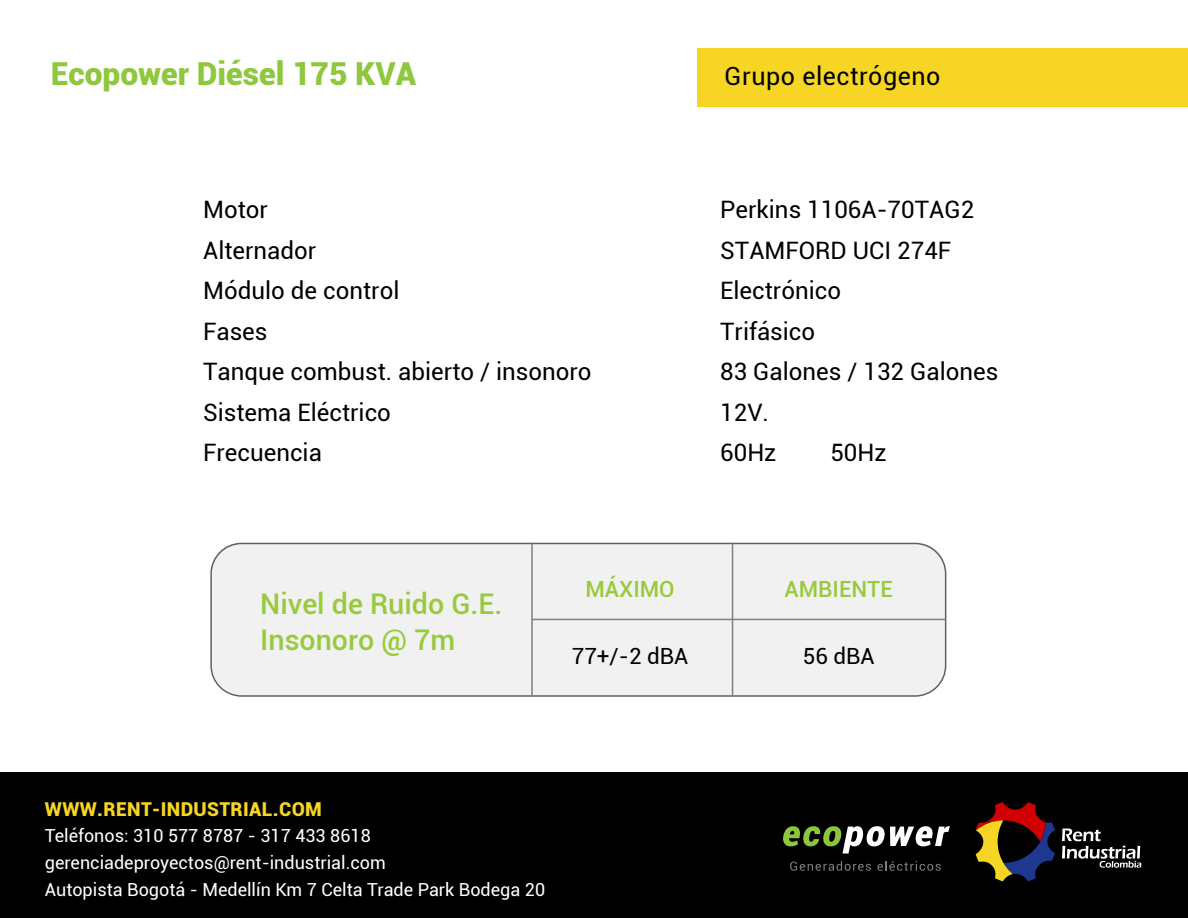
<style>
.page{position:relative;width:1188px;height:918px;background:#fff}
.page>*{position:absolute;margin:0;border:0;box-sizing:border-box;transform-origin:0 0}
.t1{font:900 31.65px "Roboto";color:#8fc73e}
.t2{font:500 28.5px/35.4px "Roboto";color:#98ca3c}
.t3{font:25.05px "Roboto";letter-spacing:.02em;color:#000}
.t4{font:24px/40.5px "Roboto";color:#000}
.t5{font:500 22.35px "Roboto";color:#98ca3c}
.t6{font:22.35px "Roboto";color:#000}
.t7{font:900 19.2px "Roboto";letter-spacing:.02em;color:#f6d524}
.t8{font:18px/27px "Roboto";color:#fff}
</style>
<div class="page">
<div style="left:698px;top:48px;width:490px;height:58px;background:#f6d524"></div>
<div style="left:213px;top:543px;width:733px;height:151px;background:#f1f1f1"></div>
<div style="left:210px;top:543px;width:736px;height:154px;border:2px solid #606060;border-radius:31px"></div>
<hr style="left:532px;top:619px;width:413px;height:1px;background:#7f7f7e">
<hr style="left:531px;top:543px;width:2px;height:153px;background:#7f7f7e">
<hr style="left:732px;top:543px;width:1px;height:153px;background:#7f7f7e">
<div style="left:0;top:773px;width:1188px;height:145px;background:#000"></div>
<svg style="left:1062px;top:829px;width:79px;height:39px"></svg>
<svg style="left:976px;top:802px;width:79px;height:79px"></svg>
<svg style="left:790px;top:861px;width:81px;height:10px"></svg>
<svg style="left:877px;top:861px;width:64px;height:10px"></svg>
<svg style="left:783px;top:826px;width:167px;height:28px"></svg>
<h1 class="t1" style="left:51px;top:52px;width:367px">Ecopower Diésel 175 KVA</h1>
<p class="t3" style="left:725px;top:59px;width:217px">Grupo electrógeno</p>
<p class="t4" style="left:203px;top:188px;width:390px">Motor<br>Alternador<br>Módulo de control<br>Fases<br>Tanque combust. abierto / insonoro<br>Sistema Eléctrico<br>Frecuencia</p>
<p class="t4" style="left:720px;top:188px;width:280px">Perkins 1106A-70TAG2<br>STAMFORD UCI 274F<br>Electrónico<br>Trifásico<br>83 Galones / 132 Galones<br>12V.<br>60Hz</p>
<p class="t4" style="left:830px;top:432px;width:58px">50Hz</p>
<p class="t2" style="left:260px;top:585px;width:244px">Nivel de Ruido G.E.<br>Insonoro @ 7m</p>
<p class="t5" style="left:585px;top:573px;width:91px">MÁXIMO</p>
<p class="t5" style="left:785px;top:573px;width:110px">AMBIENTE</p>
<p class="t6" style="left:572px;top:640px;width:118px">77+/-2 dBA</p>
<p class="t6" style="left:803px;top:640px;width:73px">56 dBA</p>
<p class="t7" style="left:45px;top:795px;width:278px">WWW.RENT-INDUSTRIAL.COM</p>
<p class="t8" style="left:45px;top:821px;width:502px">Teléfonos: 310 577 8787 - 317 433 8618 gerenciadeproyectos@rent-industrial.com<br>Autopista Bogotá - Medellín Km 7 Celta Trade Park Bodega 20</p>
</div>
